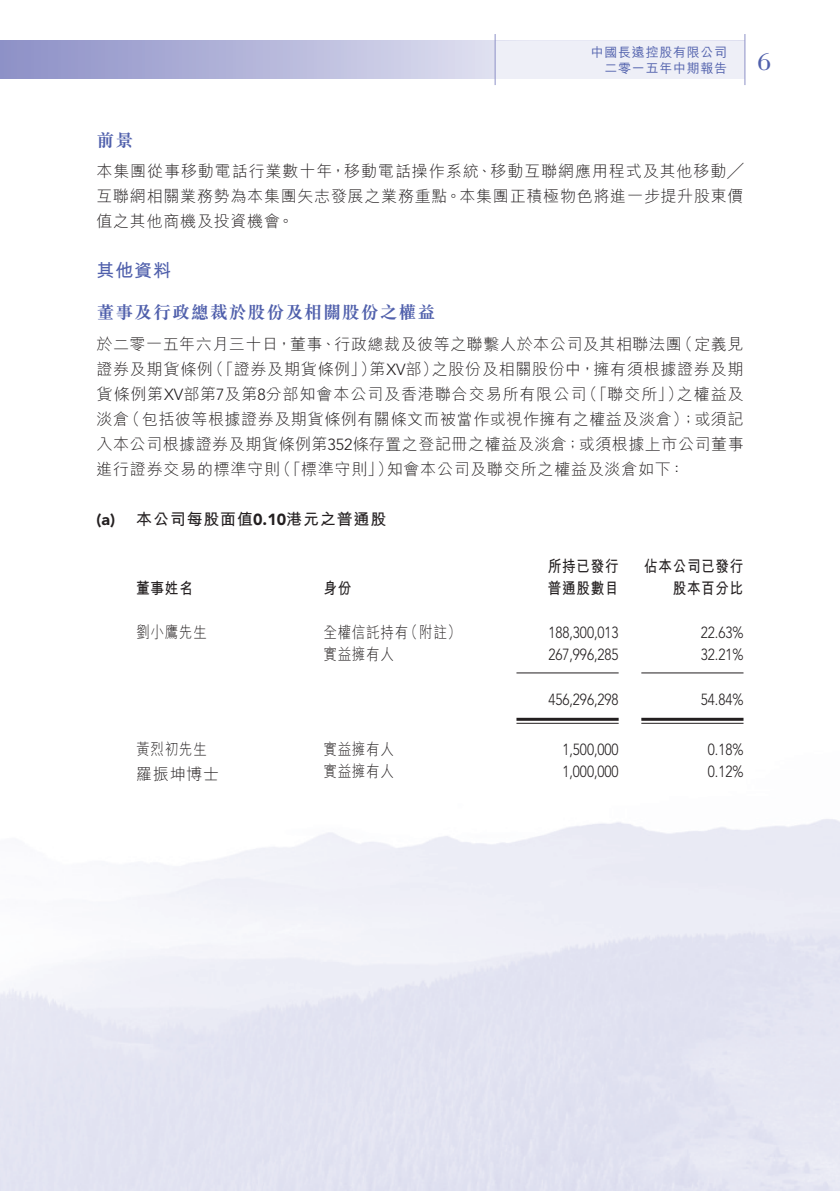
<style>
.page{position:relative;width:840px;height:1191px;background:#fff}
.page>*{position:absolute;margin:0;border:0;box-sizing:border-box;transform-origin:0 0}
.t1{font:26px "Bodoni Std";color:#5060ac}
.Heading_2{font:700 18px "M Sung HK";letter-spacing:.05em;color:#5060ac}
.Heading_1{font:700 18px "M Hei HK";color:#5060ac}
.Body_Text{font:300 16px/25px "M Hei HK";letter-spacing:.045em;color:#231f20}
.Body_Text-2{font:300 16px "Avenir LT Std";letter-spacing:-.005em;color:#231f20;scale:.85 1}
.Body_Text-3{font:300 16px "M Hei HK";letter-spacing:.045em;color:#231f20;scale:.85 1}
.Body_Text-4{font:700 16px "M Hei HK";letter-spacing:.05em;color:#231f20;scale:.85 1}
.Heading_3{font:700 16px "M Hei HK";letter-spacing:.05em;color:#231f20}
.Heading_3-2{font:900 16px "Avenir LT Std";color:#231f20}
.t2{font:500 13px "M Hei HK";letter-spacing:.055em;color:#5060ac}
.s1{font-family:"Avenir LT Std"}
.s2{font-family:"Avenir LT Std";font-weight:900}
</style>
<div class="page">
<img style="left:0;top:261px;width:1px;height:930px">
<svg style="left:1px;top:41px;width:493px;height:37px;background:#b4b6da"></svg>
<div style="left:495px;top:41px;width:249px;height:37px;background:#eeeff7"></div>
<hr style="left:744px;top:34px;width:1px;height:51px;background:#8d90c7">
<hr style="left:494px;top:34px;width:1px;height:51px;background:#8d90c7">
<hr style="left:0;top:41px;width:1px;height:37px;background:#8d91c7">
<hr style="left:516px;top:672px;width:102px;height:1px;background:#231f20">
<hr style="left:641px;top:672px;width:102px;height:1px;background:#231f20">
<hr style="left:516px;top:718px;width:102px;height:3px;background:#231f20">
<hr style="left:516px;top:723px;width:102px;height:1px;background:#231f20">
<hr style="left:641px;top:718px;width:102px;height:3px;background:#231f20">
<hr style="left:641px;top:723px;width:102px;height:1px;background:#231f20">
<p class="t2" style="left:590px;top:42px;width:138px">中國長遠控股有限公司</p>
<p class="t2" style="left:604px;top:58px;width:124px">二零一五年中期報告</p>
<h1 class="t1" style="left:757px;top:47px;width:14px">6</h1>
<p class="Heading_2" style="left:96px;top:131px;width:38px">前景</p>
<p class="Body_Text" style="left:96px;top:159px;width:648px;text-align:justify">本集團從事移動電話行業數十年，移動電話操作系統、移動互聯網應用程式及其他移動╱互聯網相關業務勢為本集團矢志發展之業務重點。本集團正積極物色將進一步提升股東價值之其他商機及投資機會。</p>
<p class="Heading_1" style="left:96px;top:257px;width:76px">其他資料</p>
<p class="Heading_2" style="left:96px;top:303px;width:340px">董事及行政總裁於股份及相關股份之權益</p>
<p class="Body_Text" style="left:676px;top:331px;width:68px">（定義見</p>
<p class="Body_Text" style="left:431px;top:331px;width:313px;text-indent:-335px">於二零一五年六月三十日，董事、行政總裁及彼等之聯繫人於本公司及其相聯法團<br>之股份及相關股份中，擁有須根據證券及期</p>
<p class="Body_Text" style="left:208px;top:356px;width:169px">（「證券及期貨條例」）</p>
<p class="Body_Text" style="left:369px;top:356px;width:70px">第<span class="s1">XV</span>部）</p>
<p class="Body_Text" style="left:96px;top:356px;width:118px">證券及期貨條例</p>
<p class="Body_Text" style="left:581px;top:381px;width:103px">（「聯交所」）</p>
<p class="Body_Text" style="left:124px;top:381px;width:620px;text-indent:-28px">貨條例第<span class="s1">XV</span>部第<span class="s1">7</span>及第<span class="s1">8</span>分部知會本公司及香港聯合交易所有限公司<br>（包括彼等根據證券及期貨條例有關條文而被當作或視作擁有之權益及淡倉）；或須記</p>
<p class="Body_Text" style="left:676px;top:381px;width:68px">之權益及</p>
<p class="Body_Text" style="left:96px;top:406px;width:34px">淡倉</p>
<p class="Body_Text" style="left:96px;top:431px;width:648px">入本公司根據證券及期貨條例第<span class="s1">352</span>條存置之登記冊之權益及淡倉；或須根據上市公司董事</p>
<p class="Body_Text" style="left:386px;top:456px;width:299px">知會本公司及聯交所之權益及淡倉如下：</p>
<p class="Body_Text" style="left:275px;top:456px;width:119px">（「標準守則」）</p>
<p class="Body_Text" style="left:96px;top:456px;width:185px">進行證券交易的標準守則</p>
<p class="Heading_3" style="left:136px;top:507px;width:251px">本公司每股面值<span class="s2">0.10</span>港元之普通股</p>
<p class="Heading_3-2" style="left:96px;top:510px;width:20px">)a(</p>
<p class="Body_Text-4" style="left:136px;top:576px;width:68px">董事姓名</p>
<p class="Body_Text-3" style="left:136px;top:624px;width:84px">劉小鷹先生</p>
<p class="Body_Text-4" style="left:323px;top:576px;width:34px">身份</p>
<p class="Body_Text-3" style="left:404px;top:624px;width:69px">（附註(</p>
<p class="Body_Text-3" style="left:323px;top:624px;width:101px">全權信託持有</p>
<p class="Body_Text-4" style="left:547px;top:554px;width:85px">所持已發行</p>
<p class="Body_Text-4" style="left:547px;top:576px;width:85px">普通股數目</p>
<p class="Body_Text-2" style="left:548px;top:623px;width:84px">188,300,013</p>
<p class="Body_Text-4" style="left:643px;top:554px;width:118px">佔本公司已發行</p>
<p class="Body_Text-4" style="left:672px;top:576px;width:85px">股本百分比</p>
<p class="Body_Text-2" style="left:700px;top:623px;width:52px">22.63%</p>
<p class="Body_Text-3" style="left:323px;top:646px;width:84px">實益擁有人</p>
<p class="Body_Text-2" style="left:548px;top:645px;width:84px">267,996,285</p>
<p class="Body_Text-2" style="left:700px;top:645px;width:52px">32.21%</p>
<p class="Body_Text-2" style="left:548px;top:690px;width:84px">456,296,298</p>
<p class="Body_Text-2" style="left:700px;top:690px;width:52px">54.84%</p>
<p class="Body_Text-3" style="left:136px;top:741px;width:84px">黃烈初先生</p>
<p class="Body_Text-3" style="left:323px;top:741px;width:84px">實益擁有人</p>
<p class="Body_Text-2" style="left:562px;top:740px;width:68px">1,500,000</p>
<p class="Body_Text-2" style="left:707px;top:740px;width:43px">0.18%</p>
<p class="Body_Text" style="left:136px;top:761px;width:84px">羅振坤博士</p>
<p class="Body_Text-3" style="left:323px;top:763px;width:84px">實益擁有人</p>
<p class="Body_Text-2" style="left:562px;top:762px;width:68px">1,000,000</p>
<p class="Body_Text-2" style="left:707px;top:762px;width:43px">0.12%</p>
</div>
